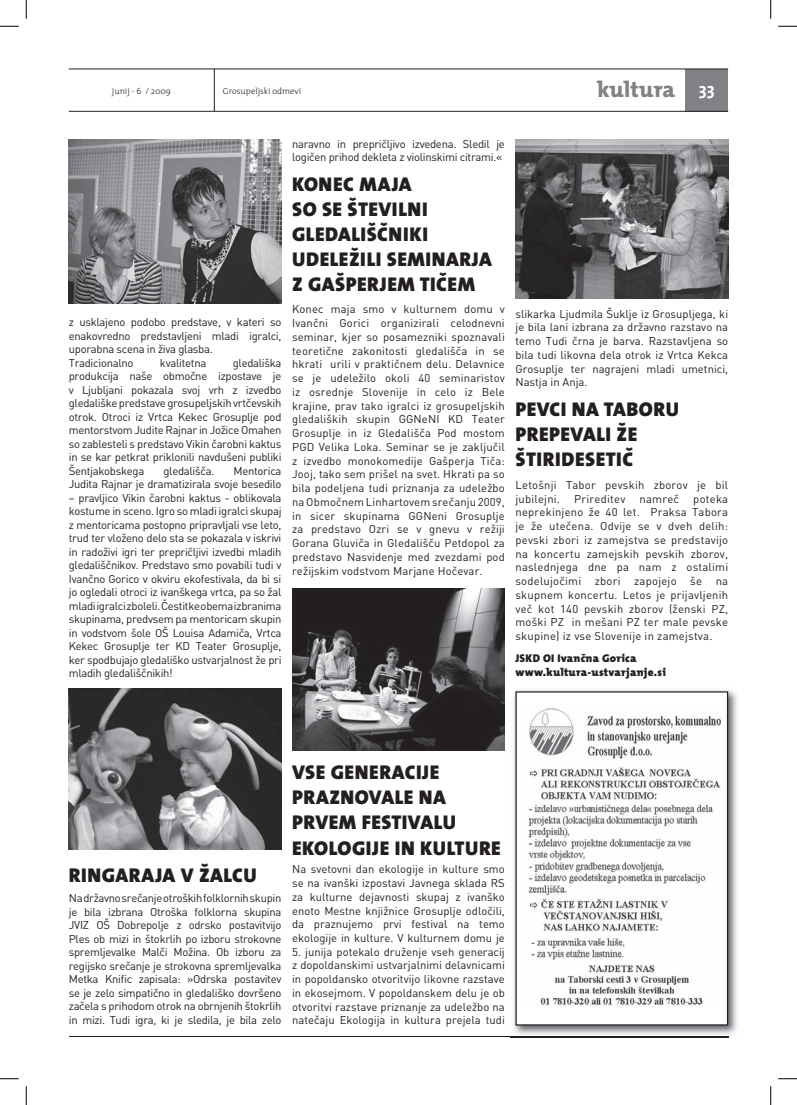
<style>
.page{position:relative;width:797px;height:1105px;background:#fff}
.page>*{position:absolute;margin:0;border:0;box-sizing:border-box;transform-origin:0 0}
.t1{font:22.5px "Mixextrabold";letter-spacing:.01em;color:#808285}
.t2{font:20px/25px "Mixheavy";letter-spacing:.025em;color:#231f20}
.t3{font:11.25px/13.8px "DIN Regular EU";letter-spacing:-.025em;color:#231f20;text-align:justify}
.t4{font:11.25px/13.8px "DIN Regular EU";letter-spacing:.02em;color:#231f20}
.t5{font:11.25px/13.5px "Mixheavy";letter-spacing:.025em;color:#231f20}
.t6{font:8.75px "Mixlight";color:#231f20}
.s1{font-family:"Mixbold";font-size:17.5px;color:#fff}
</style>
<div class="page">
<hr style="left:69px;top:1037px;width:659px;height:1px;background:#231f20">
<div style="left:685px;top:69px;width:43px;height:42px;background:#808285"></div>
<hr style="left:69px;top:111px;width:659px;height:1px;background:#231f20">
<hr style="left:214px;top:69px;width:1px;height:42px;background:#231f20">
<hr style="left:69px;top:69px;width:659px;height:1px;background:#231f20">
<img style="left:69px;top:688px;width:212px;height:161px">
<img style="left:292px;top:589px;width:213px;height:161px">
<img style="left:515px;top:140px;width:213px;height:159px">
<img style="left:69px;top:140px;width:212px;height:163px">
<img style="left:511px;top:689px;width:226px;height:348px">
<div style="left:516px;top:692px;width:211px;height:333px;background:#fff"></div>
<img style="left:528px;top:708px;width:193px;height:298px">
<div style="left:515px;top:691px;width:213px;height:334px;border:1px solid #231f20"></div>
<svg style="left:0;top:25px;width:19px;height:2px"></svg>
<svg style="left:778px;top:25px;width:19px;height:2px"></svg>
<svg style="left:0;top:1078px;width:19px;height:1px"></svg>
<svg style="left:778px;top:1078px;width:19px;height:1px"></svg>
<svg style="left:25px;top:0;width:2px;height:19px"></svg>
<svg style="left:25px;top:1086px;width:2px;height:19px"></svg>
<svg style="left:770px;top:0;width:1px;height:19px"></svg>
<svg style="left:770px;top:1086px;width:1px;height:19px"></svg>
<p class="t6" style="left:112px;top:84px;width:61px">junij - 6 / 2009</p>
<p class="t6" style="left:223px;top:84px;width:80px">Grosupeljski odmevi</p>
<h1 class="t1" style="left:597px;top:70px;width:119px">kultura <span class="s1">33</span></h1>
<p class="t3" style="left:69px;top:315px;width:214px;text-align:left">z usklajeno podobo predstave, v kateri so enakovredno predstavljeni mladi igralci, uporabna scena in živa glasba.<br>Tradicionalno</p>
<p class="t3" style="left:69px;top:355px;width:214px;text-indent:164px">gledališka produkcija naše območne izpostave je v Ljubljani pokazala svoj vrh z izvedbo gledališke predstave grosupeljskih vrtčevskih otrok. Otroci iz Vrtca Kekec Grosuplje pod mentorstvom Judite Rajnar in Jožice Omahen so zablesteli s predstavo Vikin čarobni kaktus in se kar petkrat priklonili navdušeni publiki Šentjakobskega</p>
<p class="t3" style="left:160px;top:355px;width:48px">kvalitetna</p>
<p class="t3" style="left:163px;top:463px;width:52px">gledališča.</p>
<p class="t3" style="left:69px;top:463px;width:214px;text-align:right">Mentorica<br>Judita Rajnar je dramatizirala svoje besedilo</p>
<p class="t3" style="left:69px;top:490px;width:214px">– pravljico Vikin čarobni kaktus - oblikovala kostume in sceno. Igro so mladi igralci skupaj z mentoricama postopno pripravljali vse leto, trud ter vloženo delo sta se pokazala v iskrivi in radoživi igri ter prepričljivi izvedbi mladih gledališčnikov. Predstavo smo povabili tudi v Ivančno Gorico v okviru ekofestivala, da bi si jo ogledali otroci iz ivanškega vrtca, pa so žal mladi igralci zboleli. Čestitke obema izbranima skupinama, predvsem pa mentoricam skupin in vodstvom šole OŠ Louisa Adamiča, Vrtca Kekec Grosuplje ter KD Teater Grosuplje, ker spodbujajo gledališko ustvarjalnost že pri mladih gledališčnikih!</p>
<p class="t3" style="left:292px;top:137px;width:214px">naravno in prepričljivo izvedena. Sledil je logičen prihod dekleta z violinskimi citrami.«</p>
<h2 class="t2" style="left:292px;top:171px;width:201px">KONEC MAJA<br>SO SE ŠTEVILNI<br>GLEDALIŠČNIKI<br>UDELEŽILI SEMINARJA<br>Z GAŠPERJEM TIČEM</h2>
<p class="t3" style="left:292px;top:302px;width:214px">Konec maja smo v kulturnem domu v Ivančni Gorici organizirali celodnevni seminar, kjer so posamezniki spoznavali teoretične zakonitosti gledališča in se hkrati urili v praktičnem delu. Delavnice se je udeležilo okoli 40 seminaristov iz osrednje Slovenije in celo iz Bele krajine, prav tako igralci iz grosupeljskih gledaliških skupin GGNeNI KD Teater Grosuplje in iz Gledališča Pod mostom PGD Velika Loka. Seminar se je zaključil z izvedbo monokomedije Gašperja Tiča:<br>Jooj, tako sem prišel na svet. Hkrati pa so bila podeljena tudi priznanja za udeležbo na Območnem Linhartovem srečanju 2009, in sicer skupinama GGNeni Grosuplje za predstavo Ozri se v gnevu v režiji Gorana Gluviča in Gledališču Petdopol za predstavo Nasvidenje med zvezdami pod režijskim vodstvom Marjane Hočevar.</p>
<p class="t3" style="left:515px;top:307px;width:214px">slikarka Ljudmila Šuklje iz Grosupljega, ki je bila lani izbrana za državno razstavo na temo Tudi črna je barva. Razstavljena so bila tudi likovna dela otrok iz Vrtca Kekca Grosuplje ter nagrajeni mladi umetnici, Nastja in Anja.</p>
<h2 class="t2" style="left:515px;top:397px;width:165px">PEVCI NA TABORU<br>PREPEVALI ŽE<br>ŠTIRIDESETIČ</h2>
<p class="t4" style="left:515px;top:478px;width:214px">Letošnji Tabor pevskih zborov je bil jubilejni.</p>
<p class="t4" style="left:574px;top:491px;width:53px">Prireditev</p>
<p class="t3" style="left:639px;top:491px;width:41px">namreč</p>
<p class="t3" style="left:515px;top:491px;width:214px;text-indent:178px">poteka neprekinjeno že 40 let. Praksa Tabora je že utečena. Odvije se v dveh delih: pevski zbori iz zamejstva se predstavijo na koncertu zamejskih pevskih zborov, naslednjega dne pa nam z ostalimi sodelujočimi zbori zapojejo še na skupnem koncertu. Letos je prijavljenih več kot 140 pevskih zborov (ženski PZ, moški PZ in mešani PZ ter male pevske skupine) iz vse Slovenije in zamejstva.</p>
<p class="t5" style="left:515px;top:651px;width:152px">JSKD OI Ivančna Gorica www.kultura-ustvarjanje.si</p>
<h2 class="t2" style="left:69px;top:863px;width:189px">RINGARAJA V ŽALCU</h2>
<p class="t3" style="left:69px;top:891px;width:214px">Na državno srečanje otroških folklornih skupin je bila izbrana Otroška folklorna skupina JVIZ OŠ Dobrepolje z odrsko postavitvijo Ples ob mizi in štokrlih po izboru strokovne spremljevalke Malči Možina. Ob izboru za regijsko srečanje je strokovna spremljevalka Metka Knific zapisala: »Odrska postavitev se je zelo simpatično in gledališko dovršeno začela s prihodom otrok na obrnjenih štokrlih in mizi. Tudi igra, ki je sledila, je bila zelo</p>
<h2 class="t2" style="left:292px;top:760px;width:210px">VSE GENERACIJE<br>PRAZNOVALE NA<br>PRVEM FESTIVALU<br>EKOLOGIJE IN KULTURE</h2>
<p class="t3" style="left:292px;top:862px;width:214px">Na svetovni dan ekologije in kulture smo se na ivanški izpostavi Javnega sklada RS za kulturne dejavnosti skupaj z ivanško enoto Mestne knjižnice Grosuplje odločili, da praznujemo prvi festival na temo ekologije in kulture. V kulturnem domu je</p>
<p class="t3" style="left:292px;top:944px;width:214px">5. junija potekalo druženje vseh generacij z dopoldanskimi ustvarjalnimi delavnicami in popoldansko otvoritvijo likovne razstave in ekosejmom. V popoldanskem delu je ob otvoritvi razstave priznanje za udeležbo na natečaju Ekologija in kultura prejela tudi</p>
</div>
